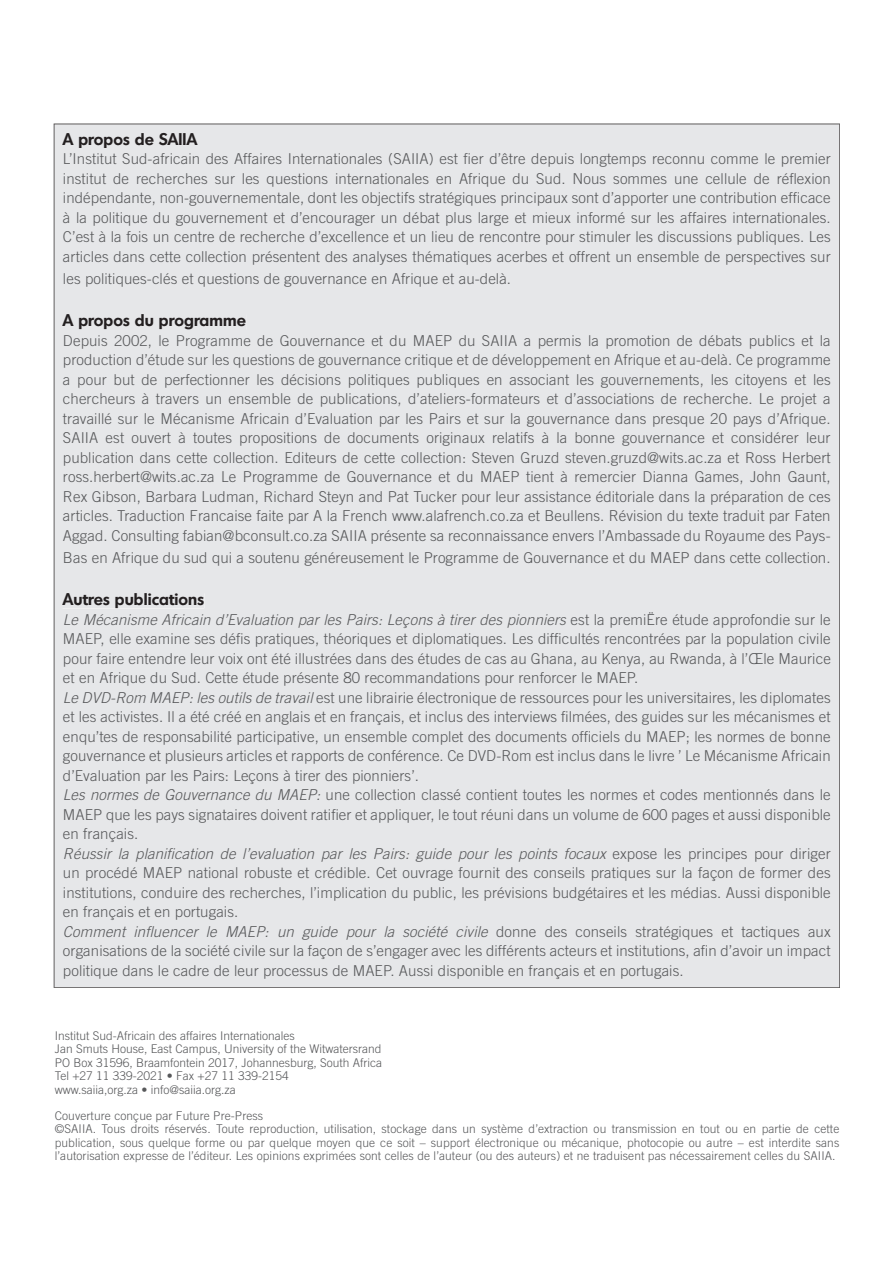
<style>
.page{position:relative;width:893px;height:1263px;background:#fff}
.page>*{position:absolute;margin:0;border:0;box-sizing:border-box;transform-origin:0 0}
.t1{font:600 16.5px "Montreal TS";letter-spacing:.005em;color:#231f20}
.t2{font:300 15px/19.5px "Trade Gothic";letter-spacing:.005em;color:#57585a;text-align:justify}
.t3{font:300 12px/13.5px "Trade Gothic";letter-spacing:.005em;color:#57585a}
.s1{font-style:italic}
</style>
<div class="page">
<div style="left:54px;top:124px;width:786px;height:863px;background:#e6e7e9"></div>
<p class="t1" style="left:63px;top:128px;width:136px">A propos de SAIIA</p>
<p class="t2" style="left:63px;top:149px;width:769px">L’Institut Sud-africain des Affaires Internationales (SAIIA) est fier d’être depuis longtemps reconnu comme le premier institut de recherches sur les questions internationales en Afrique du Sud. Nous sommes une cellule de réflexion indépendante, non-gouvernementale, dont les objectifs stratégiques principaux sont d’apporter une contribution efficace à la politique du gouvernement et d’encourager un débat plus large et mieux informé sur les affaires internationales.<br>C’est à la fois un centre de recherche d’excellence et un lieu de rencontre pour stimuler les discussions publiques. Les articles dans cette collection présentent des analyses thématiques acerbes et offrent un ensemble de perspectives sur</p>
<p class="t2" style="left:63px;top:269px;width:450px">les politiques-clés et questions de gouvernance en Afrique et au-delà.</p>
<p class="t1" style="left:63px;top:309px;width:185px">A propos du programme</p>
<p class="t2" style="left:63px;top:330px;width:769px">Depuis 2002, le Programme de Gouvernance et du MAEP du SAIIA a permis la promotion de débats publics et la production d’étude sur les questions de gouvernance critique et de développement en Afrique et au-delà. Ce programme a pour but de perfectionner les décisions politiques publiques en associant les gouvernements, les citoyens et les chercheurs à travers un ensemble de publications, d’ateliers-formateurs et d’associations de recherche. Le projet a travaillé sur le Mécanisme Africain d’Evaluation par les Pairs et sur la gouvernance dans presque 20 pays d’Afrique.<br>SAIIA est ouvert à toutes propositions de documents originaux relatifs à la bonne gouvernance et considérer leur publication dans cette collection. Editeurs de cette collection: Steven Gruzd steven.gruzd@wits.ac.za et Ross Herbert ross.herbert@wits.ac.za Le Programme de Gouvernance et du MAEP tient à remercier Dianna Games, John Gaunt, Rex Gibson, Barbara Ludman, Richard Steyn and Pat Tucker pour leur assistance éditoriale dans la préparation de ces articles. Traduction Francaise faite par A la French www.alafrench.co.za et Beullens. Révision du texte traduit par Faten Aggad. Consulting fabian@bconsult.co.za SAIIA présente sa reconnaissance envers l’Ambassade du Royaume des Pays-</p>
<p class="t2" style="left:63px;top:548px;width:769px">Bas en Afrique du sud qui a soutenu généreusement le Programme de Gouvernance et du MAEP dans cette collection.</p>
<p class="t1" style="left:63px;top:588px;width:143px">Autres publications</p>
<p class="t2" style="left:63px;top:609px;width:769px;text-align:left"><span class="s1">Le Mécanisme Africain d’Evaluation par les Pairs: Leçons à tirer des pionniers</span> est la premiËre étude approfondie sur le MAEP, elle examine ses défis pratiques, théoriques et diplomatiques. Les difficultés rencontrées par la population civile pour faire entendre leur voix ont été illustrées dans des études de cas au Ghana, au Kenya, au Rwanda, à l’Œle Maurice et en Afrique du Sud. Cette étude présente 80 recommandations pour renforcer le MAEP.<br><span class="s1">Le DVD-Rom MAEP: les outils de travail</span> est une librairie électronique de ressources pour les universitaires, les diplomates et les activistes. Il a été créé en anglais et en français, et inclus des interviews filmées, des guides sur les mécanismes et enqu’tes de responsabilité participative, un ensemble complet des documents officiels du MAEP; les normes de bonne gouvernance et plusieurs articles et rapports de conférence. Ce DVD-Rom est inclus dans le livre ’ Le Mécanisme Africain d’Evaluation par les Pairs: Leçons à tirer des pionniers’.<br><span class="s1">Les normes de Gouvernance du MAEP:</span> une collection classé contient toutes les normes et codes mentionnés dans le MAEP que les pays signataires doivent ratifier et appliquer, le tout réuni dans un volume de 600 pages et aussi disponible en français.<br><span class="s1">Réussir la planification de l’evaluation par les Pairs: guide pour les points focaux</span> expose les principes pour diriger un procédé MAEP national robuste et crédible. Cet ouvrage fournit des conseils pratiques sur la façon de former des institutions, conduire des recherches, l’implication du public, les prévisions budgétaires et les médias. Aussi disponible en français et en portugais.<br><span class="s1">Comment influencer le MAEP: un guide pour la société civile</span> donne des conseils stratégiques et tactiques aux organisations de la société civile sur la façon de s’engager avec les différents acteurs et institutions, afin d’avoir un impact politique dans le cadre de leur processus de MAEP. Aussi disponible en français et en portugais.</p>
<p class="t3" style="left:55px;top:1028px;width:329px">Institut Sud-Africain des affaires Internationales<br>Jan Smuts House, East Campus, University of the Witwatersrand PO Box 31596, Braamfontein 2017, Johannesburg, South Africa Tel +27 11 339-2021 • Fax +27 11 339-2154<br>www.saiia,org.za • info@saiia.org.za</p>
<p class="t3" style="left:55px;top:1109px;width:786px">Couverture conçue par Future Pre-Press<br>©SAIIA. Tous droits réservés. Toute reproduction, utilisation, stockage dans un système d’extraction ou transmission en tout ou en partie de cette publication, sous quelque forme ou par quelque moyen que ce soit – support électronique ou mécanique, photocopie ou autre – est interdite sans l’autorisation expresse de l’éditeur. Les opinions exprimées sont celles de l’auteur (ou des auteurs) et ne traduisent pas nécessairement celles du SAIIA.</p>
</div>
